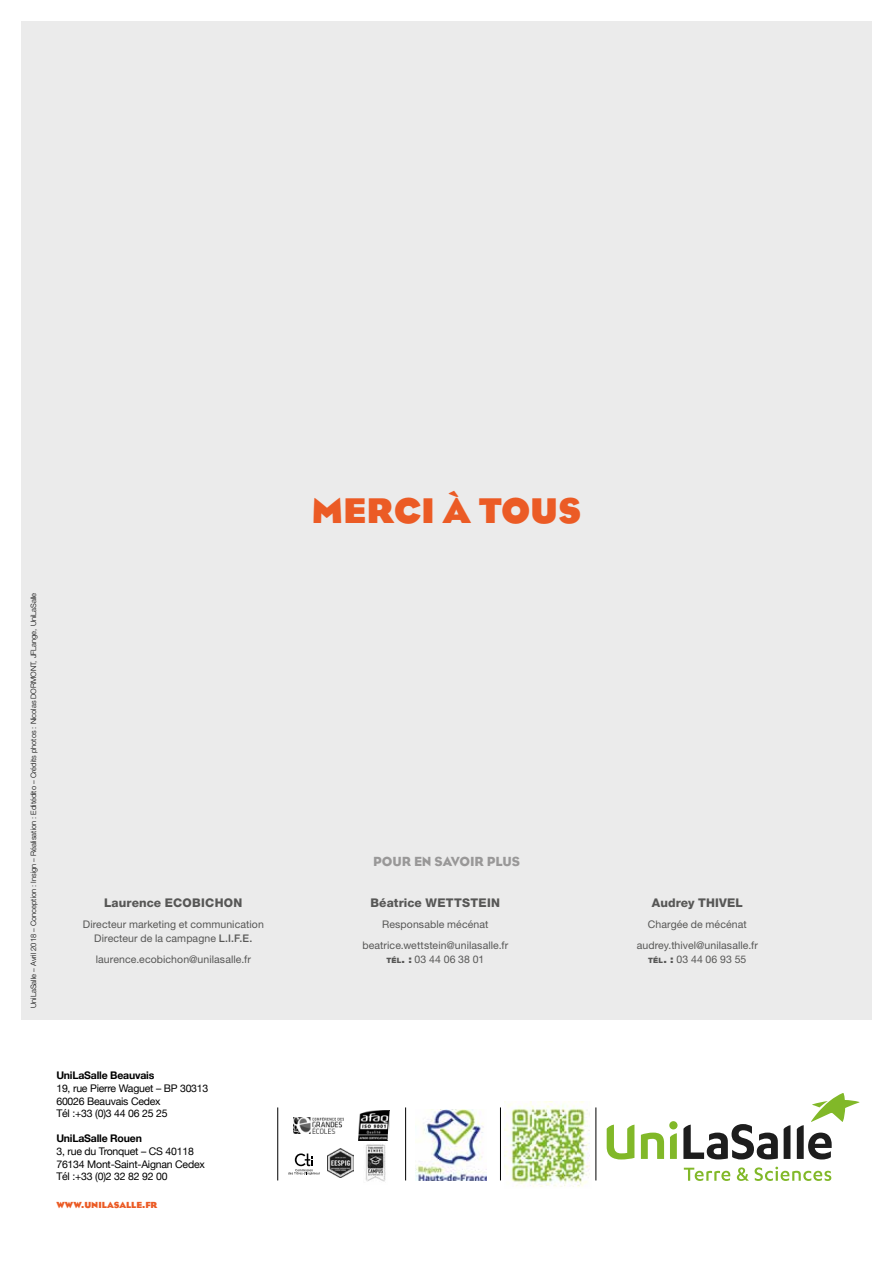
<style>
.page{position:relative;width:893px;height:1263px;background:#fff}
.page>*{position:absolute;margin:0;border:0;box-sizing:border-box;transform-origin:0 0}
.t1{font:700 36.45px "Eagle";color:#eb5b25}
.t2{font:13.5px "Eagle";color:#999898}
.t3{font:800 12px "Helvetica Neue CE";letter-spacing:.015em;color:#575756}
.t4{font:10.5px/21px "Helvetica Neue CE";letter-spacing:.01em;color:#575756;text-align:center}
.t5{font:10.5px/12.6px "Helvetica Neue";letter-spacing:-.02em;color:#000}
.t6{font:700 10.5px "Helvetica Neue";letter-spacing:-.02em;color:#000}
.t7{font:700 9px "Eagle";color:#eb5b25}
.t8{font:300 7.5px "Helvetica Neue LT";color:#000}
.s1{font-weight:500}
.s2{font-weight:900;font-size:7.35px}
.s3{font-weight:900}
</style>
<div class="page">
<div style="left:21px;top:21px;width:851px;height:998px;background:#ebebeb"></div>
<img style="left:293px;top:1118px;width:50px;height:15px">
<svg style="left:288px;top:1153px;width:32px;height:22px"></svg>
<img style="left:358px;top:1111px;width:29px;height:29px">
<svg style="left:387px;top:1111px;width:3px;height:29px"></svg>
<hr style="left:277px;top:1107px;width:1px;height:73px;background:#000">
<hr style="left:595px;top:1107px;width:1px;height:73px;background:#000">
<hr style="left:405px;top:1107px;width:1px;height:73px;background:#000">
<hr style="left:500px;top:1107px;width:1px;height:73px;background:#000">
<img style="left:504px;top:1101px;width:86px;height:86px">
<img style="left:416px;top:1110px;width:71px;height:71px">
<img style="left:365px;top:1144px;width:21px;height:38px">
<div style="left:669px;top:1121px;width:8px;height:8px;background:#81b828;border-radius:50%"></div>
<svg style="left:683px;top:1124px;width:95px;height:35px"></svg>
<svg style="left:784px;top:1125px;width:6px;height:34px"></svg>
<svg style="left:641px;top:1132px;width:23px;height:27px"></svg>
<svg style="left:607px;top:1124px;width:27px;height:35px"></svg>
<svg style="left:670px;top:1133px;width:7px;height:26px"></svg>
<svg style="left:797px;top:1093px;width:62px;height:66px"></svg>
<svg style="left:684px;top:1168px;width:46px;height:13px"></svg>
<svg style="left:737px;top:1167px;width:12px;height:14px"></svg>
<svg style="left:755px;top:1167px;width:76px;height:14px"></svg>
<img style="left:328px;top:1148px;width:25px;height:30px">
<p class="t8" style="left:29px;top:1008px;width:416px;rotate:-90deg">UniLaSalle – Avril 2018 – Conception : Insign – Réalisation : Editédito – Crédits photos : Nicolas DORMONT, JFLange, UniLaSalle</p>
<p class="t3" style="left:104px;top:895px;width:140px">Laurence ECOBICHON</p>
<p class="t4" style="left:83px;top:918px;width:183px;line-height:13.5px">Directeur marketing et communication<br>Directeur de la campagne <span class="s1">L.I.F.E.</span></p>
<p class="t4" style="left:96px;top:948px;width:157px">laurence.ecobichon@unilasalle.fr</p>
<p class="t6" style="left:56px;top:1067px;width:99px">UniLaSalle Beauvais</p>
<p class="t5" style="left:56px;top:1082px;width:154px">19, rue Pierre Waguet – BP 30313<br>60026 Beauvais Cedex<br>Tél :+33 (0)3 44 06 25 25</p>
<p class="t6" style="left:56px;top:1130px;width:87px">UniLaSalle Rouen</p>
<p class="t5" style="left:56px;top:1145px;width:150px">3, rue du Tronquet – CS 40118<br>76134 Mont-Saint-Aignan Cedex<br>Tél :+33 (0)2 32 82 92 00</p>
<p class="t7" style="left:56px;top:1200px;width:103px">WWW.UNILASALLE.FR</p>
<h1 class="t1" style="left:311px;top:490px;width:272px">MERCI À TOUS</h1>
<p class="t2" style="left:373px;top:854px;width:148px">POUR EN SAVOIR PLUS</p>
<p class="t3" style="left:370px;top:895px;width:131px">Béatrice WETTSTEIN</p>
<p class="t4" style="left:362px;top:914px;width:147px">Responsable mécénat beatrice.wettstein@unilasalle.fr</p>
<p class="t4" style="left:386px;top:948px;width:99px"><span class="s2">tél</span><span class="s3">. :</span> 03 44 06 38 01</p>
<p class="t3" style="left:652px;top:895px;width:92px">Audrey THIVEL</p>
<p class="t4" style="left:637px;top:914px;width:123px">Chargée de mécénat audrey.thivel@unilasalle.fr</p>
<p class="t4" style="left:648px;top:948px;width:100px"><span class="s2">tél</span><span class="s3">. :</span> 03 44 06 93 55</p>
</div>
